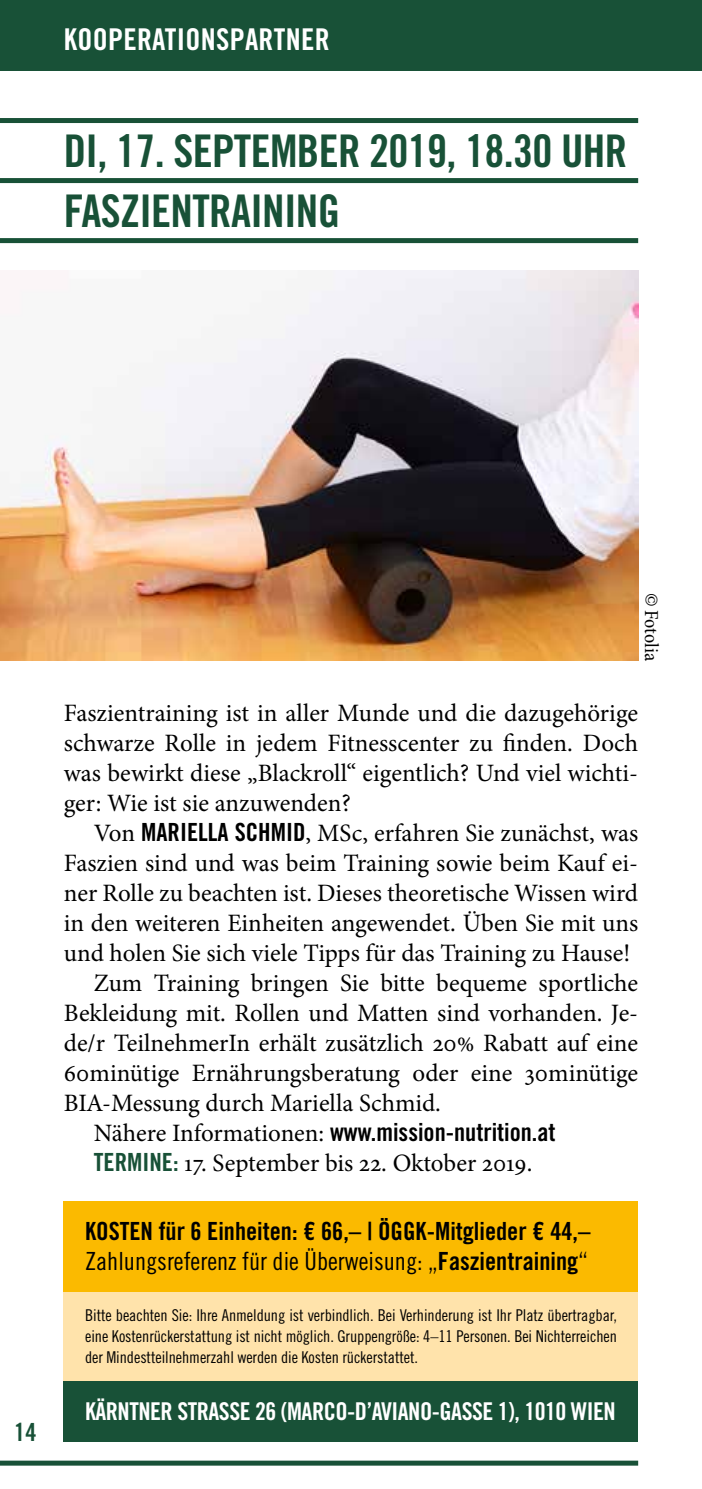
<style>
.page{position:relative;width:702px;height:1489px;background:#fff}
.page>*{position:absolute;margin:0;border:0;box-sizing:border-box;transform-origin:0 0}
.t1{font:45px/60px "Trade Gothic LT Std Bd Cn 20";letter-spacing:-.015em;color:#185137}
.t2{font:30px "Trade Gothic LT Std Bd Cn 20";letter-spacing:.01em;color:#fff}
.t3{font:25px/30px "Minion Pro";color:#000;text-align:justify}
.t4{font:25px "Trade Gothic LT Std Bd Cn 20";color:#000}
.t5{font:25px "Trade Gothic LT Std Cn 18";color:#000}
.t6{font:25px "Trade Gothic LT Std Bd Cn 20";color:#185137}
.t7{font:24.5px "Trade Gothic LT Std Bd Cn 20";letter-spacing:-.02em;color:#fff}
.t8{font:condensed 20px "Minion Pro";letter-spacing:-.005em;color:#000}
.t9{font:16.25px/21.2px "Trade Gothic LT Std Cn 18";letter-spacing:-.005em;color:#000;text-align:justify}
.s1{font-family:"Minion Pro"}
.s2{font-family:"Trade Gothic LT Std Bd Cn 20"}
.s3{font-family:"Trade Gothic LT Std Bd Cn 20";color:#185137}
</style>
<div class="page">
<div style="left:0;top:1460px;width:638px;height:5px;background:#185137"></div>
<div style="left:0;top:118px;width:638px;height:5px;background:#185137"></div>
<div style="left:0;top:178px;width:638px;height:5px;background:#185137"></div>
<div style="left:0;top:238px;width:638px;height:5px;background:#185137"></div>
<div style="left:0;top:0;width:702px;height:71px;background:#185137"></div>
<img style="left:0;top:270px;width:638px;height:390px">
<div style="left:64px;top:1290px;width:574px;height:90px;background:#ffe3ab"></div>
<div style="left:64px;top:1200px;width:574px;height:90px;background:#fbba00"></div>
<div style="left:64px;top:1380px;width:574px;height:60px;background:#185137"></div>
<p class="t2" style="left:64px;top:21px;width:267px">KOOPERATIONSPARTNER</p>
<h1 class="t1" style="left:64px;top:120px;width:565px">DI, 17. SEPTEMBER 2019, 18.30 UHR<br>FASZIENTRAINING</h1>
<p class="t6" style="left:14px;top:1416px;width:24px">14</p>
<p class="t8" style="left:663px;top:592px;width:70px;rotate:90deg">© Fotolia</p>
<p class="t3" style="left:64px;top:698px;width:576px">Faszientraining ist in aller Munde und die dazugehörige schwarze Rolle in jedem Fitnesscenter zu finden. Doch was bewirkt diese „Blackroll“ eigentlich? Und viel wichti&shy;ger: Wie ist sie anzuwenden?</p>
<p class="t4" style="left:94px;top:816px;width:60px"><span class="s1">Von</span> MARIELLA</p>
<p class="t4" style="left:235px;top:816px;width:24px">SCHMI</p>
<p class="t3" style="left:293px;top:818px;width:346px"><span class="s2">D</span>, MSc, erfahren Sie zunächst, was</p>
<p class="t3" style="left:64px;top:848px;width:575px">Faszien sind und was beim Training sowie beim Kauf ei-</p>
<p class="t3" style="left:64px;top:878px;width:576px">ner Rolle zu beachten ist. Dieses theoretische Wissen wird</p>
<p class="t3" style="left:64px;top:908px;width:576px">in den weiteren Einheiten angewendet. Üben Sie mit uns</p>
<p class="t3" style="left:64px;top:938px;width:568px">und holen Sie sich viele Tipps für das Training zu Hause!</p>
<p class="t3" style="left:94px;top:968px;width:545px">Zum Training bringen Sie bitte bequeme sportliche</p>
<p class="t3" style="left:64px;top:998px;width:576px">Bekleidung mit. Rollen und Matten sind vorhanden. Je-</p>
<p class="t3" style="left:64px;top:1028px;width:576px">de/r TeilnehmerIn erhält zusätzlich 20% Rabatt auf eine</p>
<p class="t3" style="left:64px;top:1058px;width:576px">60minütige Ernährungsberatung oder eine 30minütige</p>
<p class="t3" style="left:64px;top:1088px;width:378px">BIA-Messung durch Mariella Schmid.</p>
<p class="t4" style="left:94px;top:1116px;width:463px"><span class="s1">Nähere Informationen:</span> WWW.MISSION-NUTRITION.AT</p>
<p class="t3" style="left:94px;top:1148px;width:440px"><span class="s3">TERMINE:</span> 17. September bis 22. Oktober 2019.</p>
<p class="t4" style="left:85px;top:1215px;width:507px">KOSTEN FÜR 6 EINHEITEN: € 66,– | ÖGGK-MITGLIEDER € 44,–</p>
<p class="t5" style="left:85px;top:1246px;width:504px">Zahlungsreferenz für die Überweisung: „<span class="s2">FASZIENTRAINING</span>“</p>
<p class="t9" style="left:85px;top:1304px;width:533px">Bitte beachten Sie: Ihre Anmeldung ist verbindlich. Bei Verhinderung ist Ihr Platz übertragbar, eine Kostenrückerstattung ist nicht möglich. Gruppengröße: 4–11 Personen. Bei Nichterreichen der Mindestteilnehmerzahl werden die Kosten rückerstattet.</p>
<p class="t7" style="left:85px;top:1396px;width:532px">KÄRNTNER STRASSE 26 (MARCO-D’AVIANO-GASSE 1), 1010 WIEN</p>
</div>
